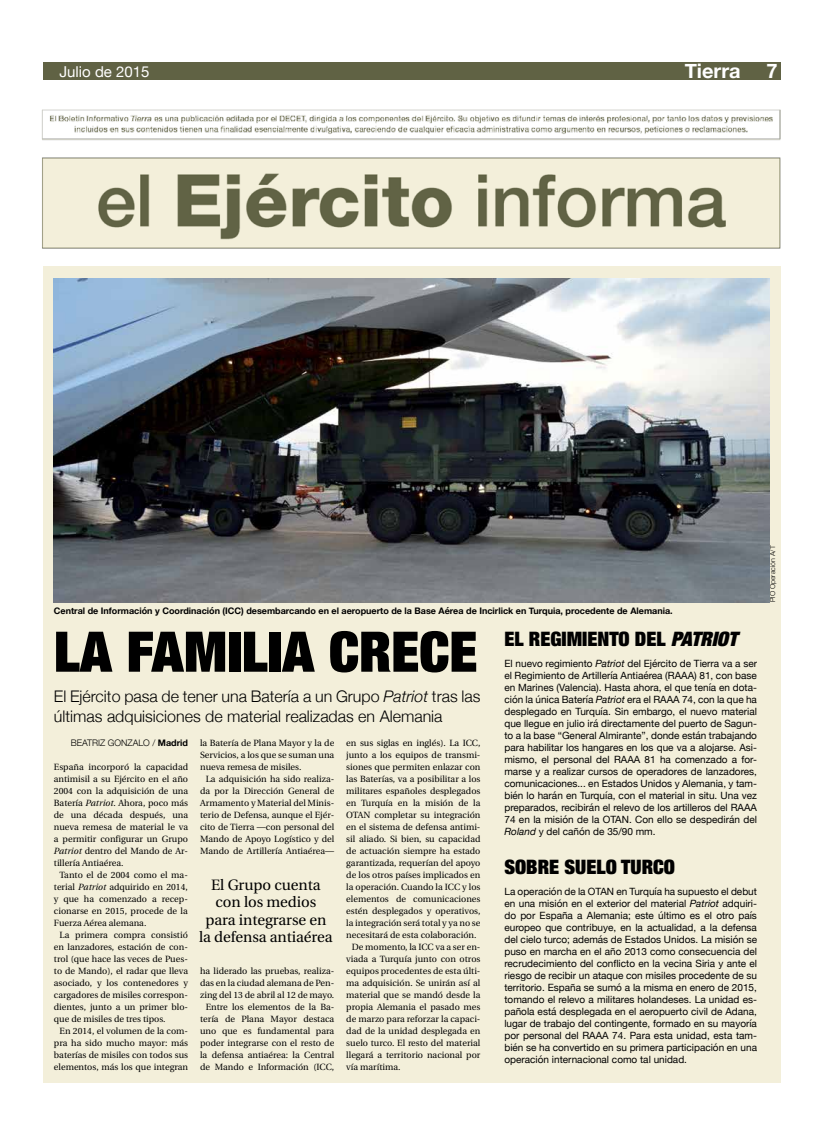
<style>
.page{position:relative;width:823px;height:1134px;background:#fff}
.page>*{position:absolute;margin:0;border:0;box-sizing:border-box;transform-origin:0 0}
.t1{font:900 expanded 56px "Helvetica Neue";color:#000}
.t2{font:900 expanded 20px "Helvetica Neue";color:#000}
.t3{font:italic 900 expanded 20px "Helvetica Neue";color:#000}
.t4{font:700 20px "Helvetica Neue";color:#fff}
.t5{font:300 16px/20px "Helvetica Neue";color:#000}
.t6{font:15px/17.5px "Utopia";letter-spacing:-.005em;color:#000;text-align:center}
.t7{font:15px "Helvetica Neue";color:#fff}
.t8{font:10px/12px "Helvetica Neue";color:#000;text-align:justify}
.t9{font:9px/12px "Utopia";color:#000;text-align:right}
.t10{font:700 9px "Helvetica Neue";color:#000}
.t11{font:300 9px "Helvetica Neue";color:#000}
.t12{font:300 7px "Helvetica Neue";color:#000}
.s1{font-style:italic}
.s2{font-weight:700}
.s3{font-style:normal}
</style>
<div class="page">
<div style="left:43px;top:266px;width:737px;height:816px;background:#f3efda"></div>
<div style="left:43px;top:62px;width:737px;height:18px;background:#606244"></div>
<img style="left:42px;top:109px;width:739px;height:140px">
<img style="left:54px;top:278px;width:714px;height:324px">
<p class="t7" style="left:59px;top:61px;width:92px">Julio de 2015</p>
<p class="t4" style="left:684px;top:56px;width:57px">Tierra</p>
<p class="t4" style="left:766px;top:56px;width:13px">7</p>
<p class="t10" style="left:54px;top:604px;width:620px">Central de Información y Coordinación (ICC) desembarcando en el aeropuerto de la Base Aérea de Incirlick en Turquia, procedente de Alemania.</p>
<p class="t1" style="left:54px;top:616px;width:425px">LA FAMILIA CRECE</p>
<p class="t5" style="left:54px;top:685px;width:428px">El Ejército pasa de tener una Batería a un Grupo <span class="s1">Patriot</span> tras las últimas adquisiciones de material realizadas en Alemania</p>
<p class="t11" style="left:71px;top:736px;width:119px">BEATRIZ GONZALO / <span class="s2">Madrid</span></p>
<p class="t9" style="left:54px;top:761px;width:136px">España incorporó la capacidad</p>
<p class="t9" style="left:54px;top:773px;width:136px">antimisil a su Ejército en el año</p>
<p class="t9" style="left:54px;top:785px;width:136px">2004 con la adquisición de una</p>
<p class="t9" style="left:54px;top:797px;width:136px">Batería <span class="s1">Patriot</span>. Ahora, poco más</p>
<p class="t9" style="left:54px;top:809px;width:136px">de una década después, una</p>
<p class="t9" style="left:54px;top:821px;width:136px">nueva remesa de material le va</p>
<p class="t9" style="left:54px;top:833px;width:136px">a permitir configurar un Grupo</p>
<p class="t9" style="left:54px;top:845px;width:136px"><span class="s1">Patriot</span> dentro del Mando de Ar-</p>
<p class="t9" style="left:54px;top:857px;width:71px">tillería Antiaérea.</p>
<p class="t9" style="left:60px;top:869px;width:130px">Tanto el de 2004 como el ma-</p>
<p class="t9" style="left:54px;top:881px;width:135px">terial <span class="s1">Patriot</span> adquirido en 2014,</p>
<p class="t9" style="left:54px;top:893px;width:135px">y que ha comenzado a recep-</p>
<p class="t9" style="left:54px;top:905px;width:135px">cionarse en 2015, procede de la</p>
<p class="t9" style="left:54px;top:917px;width:94px">Fuerza Aérea alemana.</p>
<p class="t9" style="left:60px;top:929px;width:130px">La primera compra consistió</p>
<p class="t9" style="left:54px;top:941px;width:135px">en lanzadores, estación de con-</p>
<p class="t9" style="left:54px;top:953px;width:135px">trol (que hace las veces de Pues-</p>
<p class="t9" style="left:54px;top:965px;width:136px">to de Mando), el radar que lleva</p>
<p class="t9" style="left:54px;top:977px;width:136px">asociado, y los contenedores y</p>
<p class="t9" style="left:54px;top:989px;width:136px">cargadores de misiles correspon-</p>
<p class="t9" style="left:54px;top:1001px;width:136px">dientes, junto a un primer blo-</p>
<p class="t9" style="left:54px;top:1013px;width:113px">que de misiles de tres tipos.</p>
<p class="t9" style="left:60px;top:1025px;width:130px">En 2014, el volumen de la com-</p>
<p class="t9" style="left:54px;top:1037px;width:136px">pra ha sido mucho mayor: más</p>
<p class="t9" style="left:54px;top:1049px;width:136px">baterías de misiles con todos sus</p>
<p class="t9" style="left:54px;top:1061px;width:136px">elementos, más los que integran</p>
<p class="t9" style="left:346px;top:737px;width:136px">en sus siglas en inglés). La ICC,</p>
<p class="t9" style="left:346px;top:749px;width:136px">junto a los equipos de transmi-</p>
<p class="t9" style="left:346px;top:761px;width:136px">siones que permiten enlazar con</p>
<p class="t9" style="left:346px;top:773px;width:136px">las Baterías, va a posibilitar a los</p>
<p class="t9" style="left:346px;top:785px;width:136px">militares españoles desplegados</p>
<p class="t9" style="left:346px;top:797px;width:136px">en Turquía en la misión de la</p>
<p class="t9" style="left:346px;top:809px;width:136px">OTAN completar su integración</p>
<p class="t9" style="left:346px;top:821px;width:136px">en el sistema de defensa antimi-</p>
<p class="t9" style="left:346px;top:833px;width:136px">sil aliado. Si bien, su capacidad</p>
<p class="t9" style="left:346px;top:845px;width:136px">de actuación siempre ha estado</p>
<p class="t9" style="left:346px;top:857px;width:136px">garantizada, requerían del apoyo</p>
<p class="t9" style="left:346px;top:869px;width:136px">de los otros países implicados en</p>
<p class="t9" style="left:346px;top:881px;width:136px">la operación. Cuando la ICC y los</p>
<p class="t9" style="left:346px;top:893px;width:136px">elementos de comunicaciones</p>
<p class="t9" style="left:346px;top:905px;width:136px">estén desplegados y operativos,</p>
<p class="t9" style="left:346px;top:917px;width:136px">la integración será total y ya no se</p>
<p class="t9" style="left:346px;top:929px;width:132px">necesitará de esta colaboración.</p>
<p class="t9" style="left:352px;top:941px;width:130px">De momento, la ICC va a ser en-</p>
<p class="t9" style="left:346px;top:953px;width:136px">viada a Turquía junto con otros</p>
<p class="t9" style="left:346px;top:965px;width:136px">equipos procedentes de esta últi-</p>
<p class="t9" style="left:346px;top:977px;width:136px">ma adquisición. Se unirán así al</p>
<p class="t9" style="left:346px;top:989px;width:136px">material que se mandó desde la</p>
<p class="t9" style="left:346px;top:1001px;width:136px">propia Alemania el pasado mes</p>
<p class="t9" style="left:346px;top:1013px;width:136px">de marzo para reforzar la capaci-</p>
<p class="t9" style="left:346px;top:1025px;width:136px">dad de la unidad desplegada en</p>
<p class="t9" style="left:346px;top:1037px;width:136px">suelo turco. El resto del material</p>
<p class="t9" style="left:346px;top:1049px;width:136px">llegará a territorio nacional por</p>
<p class="t9" style="left:346px;top:1061px;width:56px">vía marítima.</p>
<p class="t9" style="left:200px;top:737px;width:136px">la Batería de Plana Mayor y la de</p>
<p class="t9" style="left:200px;top:749px;width:136px">Servicios, a los que se suman una</p>
<p class="t9" style="left:200px;top:761px;width:103px">nueva remesa de misiles.</p>
<p class="t9" style="left:206px;top:773px;width:130px">La adquisición ha sido realiza-</p>
<p class="t9" style="left:200px;top:785px;width:136px">da por la Dirección General de</p>
<p class="t9" style="left:200px;top:797px;width:136px">Armamento y Material del Minis-</p>
<p class="t9" style="left:200px;top:809px;width:136px">terio de Defensa, aunque el Ejér-</p>
<p class="t9" style="left:200px;top:821px;width:136px">cito de Tierra —con personal del</p>
<p class="t9" style="left:200px;top:833px;width:136px">Mando de Apoyo Logístico y del</p>
<p class="t9" style="left:200px;top:845px;width:136px">Mando de Artillería Antiaérea—</p>
<p class="t6" style="left:199px;top:876px;width:135px">El Grupo cuenta con los medios para integrarse en la defensa antiaérea</p>
<p class="t9" style="left:200px;top:965px;width:136px">ha liderado las pruebas, realiza&shy;das en la ciudad alemana de Pen&shy;zing del 13 de abril al 12 de mayo.<br>Entre los elementos de la Ba&shy;tería de Plana Mayor destaca uno que es fundamental para poder integrarse con el resto de la defensa antiaérea: la Central de Mando e Información (ICC,</p>
<p class="t2" style="left:504px;top:626px;width:67px">EL REGIMIE</p>
<p class="t3" style="left:597px;top:626px;width:141px"><span class="s3">NTO DEL</span> PATRIOT</p>
<p class="t8" style="left:504px;top:658px;width:254px">El nuevo regimiento <span class="s1">Patriot</span> del Ejército de Tierra va a ser el Regimiento de Artillería Antiaérea (RAAA) 81, con base en Marines (Valencia). Hasta ahora, el que tenía en dota&shy;ción la única Batería <span class="s1">Patriot</span> era el RAAA 74, con la que ha desplegado en Turquía. Sin embargo, el nuevo material que llegue en julio irá directamente del puerto de Sagun&shy;to a la base “General Almirante”, donde están trabajando para habilitar los hangares en los que va a alojarse. Asi&shy;mismo, el personal del RAAA 81 ha comenzado a for&shy;marse y a realizar cursos de operadores de lanzadores, comunicaciones... en Estados Unidos y Alemania, y tam&shy;bién lo harán en Turquía, con el material in situ. Una vez preparados, recibirán el relevo de los artilleros del RAAA 74 en la misión de la OTAN. Con ello se despedirán del <span class="s1">Roland</span> y del cañón de 35/90 mm.</p>
<p class="t2" style="left:504px;top:854px;width:172px">SOBRE SUELO TURCO</p>
<p class="t8" style="left:504px;top:886px;width:254px">La operación de la OTAN en Turquía ha supuesto el debut en una misión en el exterior del material <span class="s1">Patriot</span> adquiri&shy;do por España a Alemania; este último es el otro país europeo que contribuye, en la actualidad, a la defensa del cielo turco; además de Estados Unidos. La misión se puso en marcha en el año 2013 como consecuencia del recrudecimiento del conflicto en la vecina Siria y ante el riesgo de recibir un ataque con misiles procedente de su territorio. España se sumó a la misma en enero de 2015, tomando el relevo a militares holandeses. La unidad es&shy;pañola está desplegada en el aeropuerto civil de Adana, lugar de trabajo del contingente, formado en su mayoría por personal del RAAA 74. Para esta unidad, esta tam&shy;bién se ha convertido en su primera participación en una operación internacional como tal unidad.</p>
<p class="t12" style="left:766px;top:602px;width:58px;rotate:-90deg">PIO Operación A/T</p>
</div>
